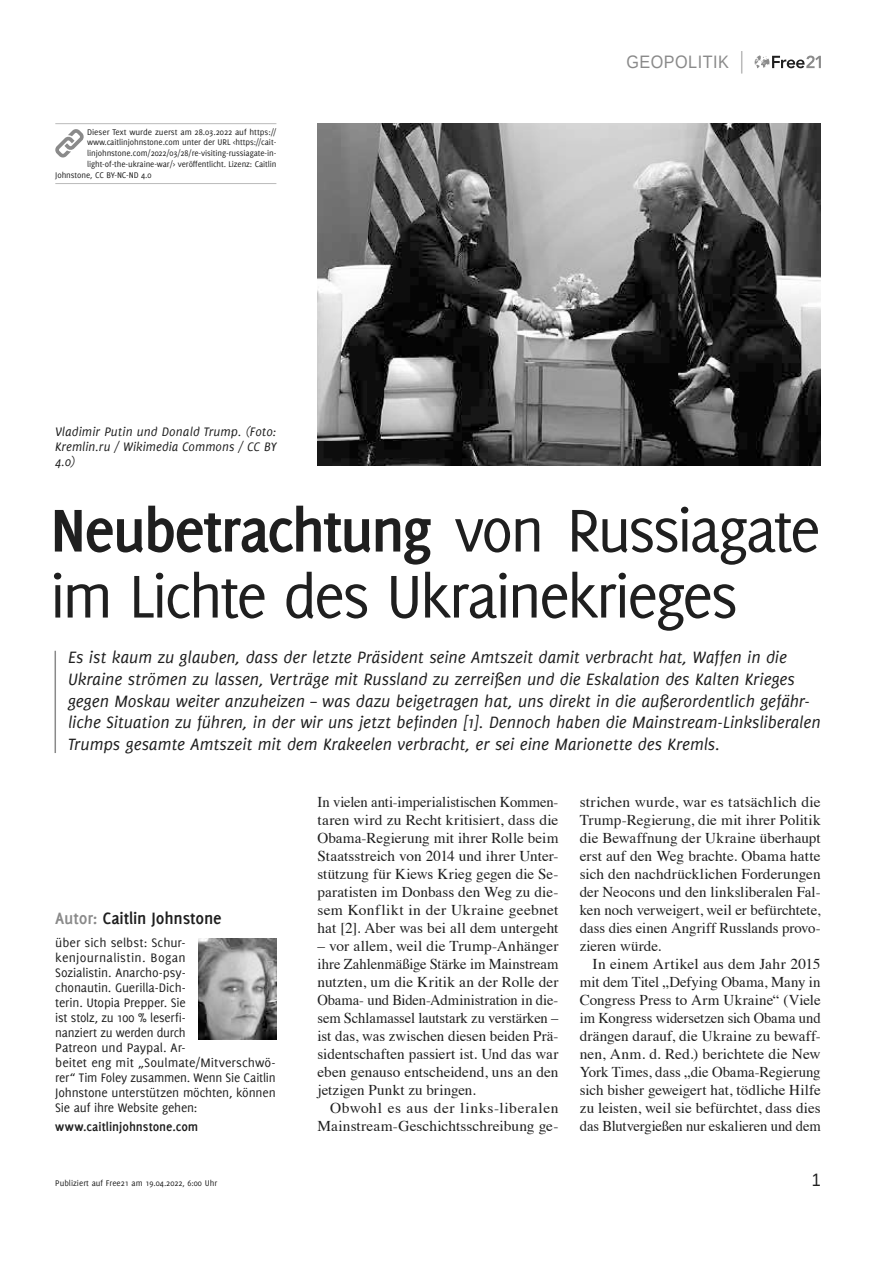
<style>
.page{position:relative;width:893px;height:1263px;background:#fff}
.page>*{position:absolute;margin:0;border:0;box-sizing:border-box;transform-origin:0 0}
.t1{font:66px/66px "Delicious";letter-spacing:-.045em;color:#1f1f1f}
.t2{font:italic 18px/21.6px "Delicious";color:#1f1f1f}
.t3{font:700 18px "Delicious";letter-spacing:-.01em;color:#1f1f1f}
.t4{font:18px "Liberation Sans";letter-spacing:.03em;color:#8a8a8a;scale:.9 1}
.t5{font:18px "Liberation Sans";color:#1f1f1f;scale:.9 1}
.t6{font:15px/18px "Times";letter-spacing:.005em;color:#1f1f1f;text-align:justify}
.t7{font:13.5px/15px "Delicious";letter-spacing:-.01em;color:#1f1f1f}
.t8{font:italic 13.5px/15px "Delicious";letter-spacing:.005em;color:#1f1f1f;text-align:justify}
.t9{font:700 13.5px "Delicious";color:#1f1f1f}
.t10{font:9px "Delicious";letter-spacing:-.01em;color:#1f1f1f}
.s1{font-weight:700}
.s2{color:#8a8a8a}
</style>
<div class="page">
<svg style="left:755px;top:55px;width:66px;height:13px"></svg>
<svg style="left:741px;top:51px;width:1px;height:23px"></svg>
<hr style="left:55px;top:651px;width:1px;height:102px;background:#8a8a8a">
<img style="left:317px;top:123px;width:504px;height:342px">
<hr style="left:55px;top:123px;width:221px;height:1px;background:#bababa">
<hr style="left:55px;top:183px;width:221px;height:1px;background:#bababa">
<svg style="left:55px;top:129px;width:29px;height:29px"></svg>
<img style="left:199px;top:938px;width:77px;height:101px">
<p class="t10" style="left:87px;top:127px;width:191px">Dieser Text wurde zuerst am 28.03.2022 auf https://</p>
<p class="t10" style="left:87px;top:137px;width:191px">www.caitlinjohnstone.com unter der URL &lt;https://cait-</p>
<p class="t10" style="left:87px;top:148px;width:191px">linjohnstone.com/2022/03/28/re-visiting-russiagate-in-</p>
<p class="t10" style="left:87px;top:159px;width:191px">light-of-the-ukraine-war/&gt; veröffentlicht. Lizenz: Caitlin</p>
<p class="t10" style="left:55px;top:170px;width:98px">Johnstone, CC BY-NC-ND 4.0</p>
<p class="t8" style="left:55px;top:424px;width:223px">Vladimir Putin und Donald Trump. (Foto:<br>Kremlin.ru / Wikimedia Commons / CC BY 4.0)</p>
<p class="t4" style="left:626px;top:51px;width:115px">GEOPOLITIK</p>
<h1 class="t1" style="left:50px;top:496px;width:772px"><span class="s1">Neubetrachtung</span> von Russiagate im Lichte des Ukrainekrieges</h1>
<p class="t2" style="left:68px;top:647px;width:754px">Es ist kaum zu glauben, dass der letzte Präsident seine Amtszeit damit verbracht hat, Waffen in die Ukraine strömen zu lassen, Verträge mit Russland zu zerreißen und die Eskalation des Kalten Krieges gegen Moskau weiter anzuheizen – was dazu beigetragen hat, uns direkt in die außerordentlich gefähr&shy;liche Situation zu führen, in der wir uns jetzt befinden [1]. Dennoch haben die Mainstream-Linksliberalen Trumps gesamte Amtszeit mit dem Krakeelen verbracht, er sei eine Marionette des Kremls.</p>
<p class="t3" style="left:55px;top:907px;width:168px"><span class="s2">Autor:</span> Caitlin Johnstone</p>
<p class="t7" style="left:55px;top:935px;width:222px">über sich selbst: Schur&shy;kenjournalistin. Bogan<br>Sozialistin. Anarcho-psy-<br>chonautin. Guerilla-Dich-<br>terin. Utopia Prepper. Sie<br>ist stolz, zu 100 % leserfi-<br>nanziert zu werden durch<br>Patreon und Paypal. Ar-<br>beitet eng mit „Soulmate/Mitverschwö&shy;rer“ Tim Foley zusammen. Wenn Sie Caitlin<br>Johnstone unterstützen möchten, können<br>Sie auf ihre Website gehen:</p>
<p class="t9" style="left:55px;top:1119px;width:145px">www.caitlinjohnstone.com</p>
<p class="t6" style="left:317px;top:792px;width:242px">In vielen anti-imperialistischen Kommen&shy;taren wird zu Recht kritisiert, dass die Obama-Regierung mit ihrer Rolle beim Staatsstreich von 2014 und ihrer Unter&shy;stützung für Kiews Krieg gegen die Se&shy;paratisten im Donbass den Weg zu die&shy;sem Konflikt in der Ukraine geebnet hat [2]. Aber was bei all dem untergeht</p>
<p class="t6" style="left:317px;top:936px;width:242px">– vor allem, weil die Trump-Anhänger ihre Zahlenmäßige Stärke im Mainstream nutzten, um die Kritik an der Rolle der Obama- und Biden-Administration in die&shy;sem Schlamassel lautstark zu verstärken – ist das, was zwischen diesen beiden Prä&shy;sidentschaften passiert ist. Und das war eben genauso entscheidend, uns an den jetzigen Punkt zu bringen.</p>
<p class="t6" style="left:317px;top:1098px;width:242px;text-align:right">Obwohl es aus der links-liberalen<br>Mainstream-Geschichtsschreibung ge-</p>
<p class="t6" style="left:580px;top:792px;width:242px">strichen wurde, war es tatsächlich die Trump-Regierung, die mit ihrer Politik die Bewaffnung der Ukraine überhaupt erst auf den Weg brachte. Obama hatte sich den nachdrücklichen Forderungen der Neocons und den linksliberalen Fal&shy;ken noch verweigert, weil er befürchtete, dass dies einen Angriff Russlands provo&shy;zieren würde.</p>
<p class="t6" style="left:580px;top:954px;width:242px;text-indent:13px">In einem Artikel aus dem Jahr 2015 mit dem Titel „Defying Obama, Many in Congress Press to Arm Ukraine“ (Viele im Kongress widersetzen sich Obama und drängen darauf, die Ukraine zu bewaff&shy;nen, Anm. d. Red.) berichtete die New York Times, dass „die Obama-Regierung sich bisher geweigert hat, tödliche Hilfe zu leisten, weil sie befürchtet, dass dies das Blutvergießen nur eskalieren und dem</p>
<p class="t10" style="left:55px;top:1177px;width:163px">Publiziert auf Free21 am 19.04.2022, 6:00 Uhr</p>
<p class="t5" style="left:812px;top:1168px;width:12px">1</p>
</div>
